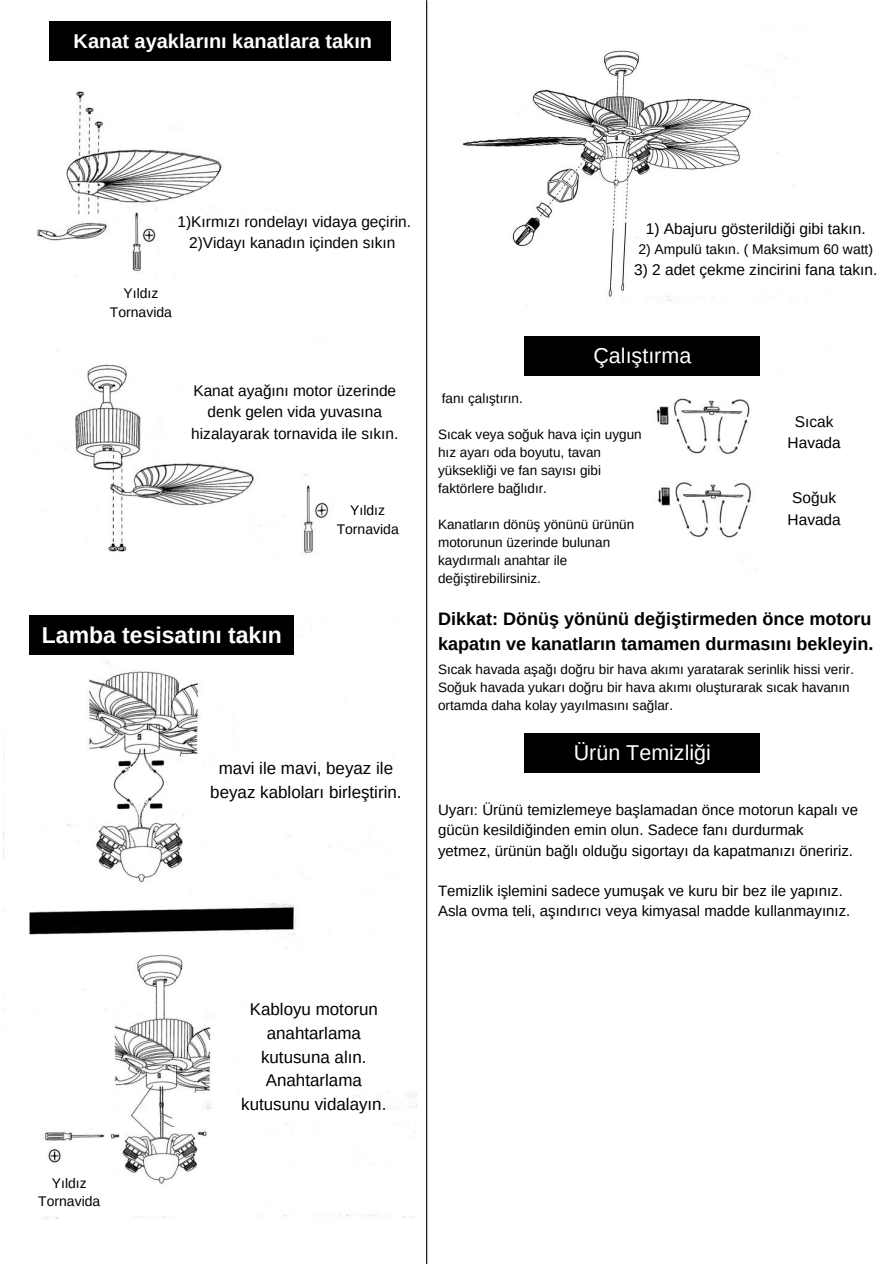
<style>
.page{position:relative;width:894px;height:1264px;background:#fff}
.page>*{position:absolute;margin:0;border:0;box-sizing:border-box;transform-origin:0 0}
.t1{font:700 22.95px "Arimo";color:#fff}
.t2{font:21.45px "Arimo";color:#fff}
.t3{font:700 19.95px "Arimo";color:#fff}
.t4{font:700 18px/24.8px "Arimo";color:#000}
.t5{font:16.95px/23.7px "Arimo";color:#000;text-align:center}
.t6{font:15.45px/21.5px "Arimo";color:#000;text-align:center}
.t7{font:15px/20.2px "Arimo";color:#000}
.t8{font:13.95px/18.6px "Arimo";color:#000;text-align:center}
.t9{font:13.95px "Arimo";color:#fff}
.t10{font:13.5px/18px "Arimo";color:#000}
</style>
<div class="page">
<hr style="left:426px;top:1px;width:1px;height:1262px;background:#000">
<img style="left:656px;top:336px;width:104px;height:202px">
<div style="left:524px;top:336px;width:235px;height:40px;background:#000"></div>
<div style="left:524px;top:733px;width:235px;height:39px;background:#000"></div>
<div style="left:50px;top:22px;width:235px;height:39px;background:#000"></div>
<div style="left:156px;top:21px;width:235px;height:39px;background:#000"></div>
<img style="left:37px;top:91px;width:311px;height:462px">
<img style="left:6px;top:620px;width:410px;height:599px">
<div style="left:29px;top:615px;width:265px;height:39px;background:#000"></div>
<img style="left:462px;top:50px;width:358px;height:257px">
<p class="t3" style="left:74px;top:30px;width:300px">Kanat ayaklarını kanatlara takın</p>
<p class="t9" style="left:132px;top:41px;width:253px">Kanatların kanat ayaklarına sabitlenmesi</p>
<p class="t6" style="left:177px;top:211px;width:235px">1)Kırmızı rondelayı vidaya geçirin.</p>
<p class="t6" style="left:189px;top:232px;width:208px">2)Vidayı kanadın içinden sıkın</p>
<p class="t8" style="left:110px;top:284px;width:64px">Yıldız<br>Tornavida</p>
<p class="t6" style="left:191px;top:380px;width:208px">Kanat ayağını motor üzerinde denk gelen vida yuvasına hizalayarak tornavida ile sıkın.</p>
<p class="t8" style="left:336px;top:501px;width:64px">Yıldız<br>Tornavida</p>
<p class="t1" style="left:42px;top:622px;width:241px">Lamba tesisatını takın</p>
<p class="t5" style="left:210px;top:756px;width:193px">mavi ile mavi, beyaz ile beyaz kabloları birleştirin.</p>
<p class="t6" style="left:645px;top:218px;width:221px">1) Abajuru gösterildiği gibi takın.</p>
<p class="t8" style="left:638px;top:239px;width:236px">2) Ampulü takın. ( Maksimum 60 watt)</p>
<p class="t6" style="left:634px;top:259px;width:244px">3) 2 adet çekme zincirini fana takın.</p>
<p class="t2" style="left:593px;top:343px;width:99px">Çalıştırma</p>
<p class="t10" style="left:441px;top:389px;width:83px">fanı çalıştırın.</p>
<p class="t10" style="left:438px;top:425px;width:205px">Sıcak veya soğuk hava için uygun hız ayarı oda boyutu, tavan yüksekliği ve fan sayısı gibi faktörlere bağlıdır.</p>
<p class="t10" style="left:438px;top:515px;width:197px">Kanatların dönüş yönünü ürünün motorunun üzerinde bulunan kaydırmalı anahtar ile değiştirebilirsiniz.</p>
<p class="t4" style="left:438px;top:606px;width:437px">Dikkat: Dönüş yönünü değiştirmeden önce motoru kapatın ve kanatların tamamen durmasını bekleyin.</p>
<p class="t10" style="left:438px;top:660px;width:417px">Sıcak havada aşağı doğru bir hava akımı yaratarak serinlik hissi verir.</p>
<p class="t10" style="left:438px;top:678px;width:413px">Soğuk havada yukarı doğru bir hava akımı oluşturarak sıcak havanın ortamda daha kolay yayılmasını sağlar.</p>
<p class="t2" style="left:573px;top:740px;width:139px">Ürün Temizliği</p>
<p class="t7" style="left:438px;top:799px;width:421px">Uyarı: Ürünü temizlemeye başlamadan önce motorun kapalı ve gücün kesildiğinden emin olun. Sadece fanı durdurmak yetmez, ürünün bağlı olduğu sigortayı da kapatmanızı öneririz.</p>
<p class="t7" style="left:438px;top:880px;width:414px">Temizlik işlemini sadece yumuşak ve kuru bir bez ile yapınız.<br>Asla ovma teli, aşındırıcı veya kimyasal madde kullanmayınız.</p>
<p class="t6" style="left:787px;top:410px;width:55px">Sıcak<br>Havada</p>
<p class="t6" style="left:787px;top:487px;width:55px">Soğuk<br>Havada</p>
<p class="t8" style="left:38px;top:1173px;width:64px">Yıldız<br>Tornavida</p>
<p class="t5" style="left:250px;top:997px;width:130px">Kabloyu motorun anahtarlama kutusuna alın.</p>
<p class="t5" style="left:241px;top:1068px;width:147px">Anahtarlama kutusunu vidalayın.</p>
</div>
